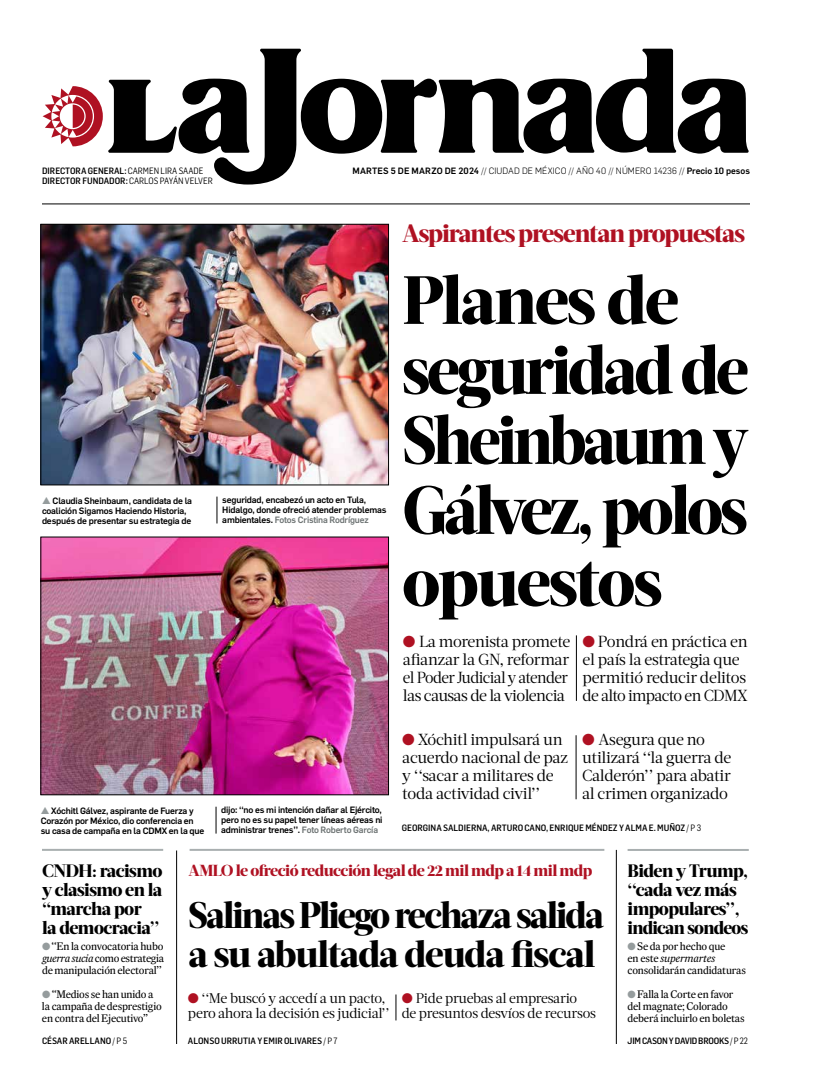
<style>
.page{position:relative;width:822px;height:1089px;background:#fff}
.page>*{position:absolute;margin:0;border:0;box-sizing:border-box;transform-origin:0 0}
.t1{font:800 68px/70.5px "Acta Headline";letter-spacing:-.05em;color:#000}
.t2{font:800 37px/39px "Acta Headline";letter-spacing:-.05em;color:#000}
.t3{font:800 25px "Acta Headline";letter-spacing:-.04em;color:#af1122}
.t4{font:800 18px/19px "Acta Headline";letter-spacing:-.03em;color:#000}
.t5{font:16px/18px "Acta Deck";letter-spacing:-.025em;color:#000}
.t6{font:800 16px "Acta Headline";letter-spacing:-.03em;color:#af1122}
.t7{font:14px/15px "Acta Deck";letter-spacing:-.02em;color:#000}
.t8{font:11px/12px "Expresso Tx";letter-spacing:-.02em;color:#000}
.t9{font:500 9px/10px "Flama";letter-spacing:-.02em;color:#000}
.t10{font:500 9px "Flama Semicond";color:#000}
.t11{font:300 9px "Flama";letter-spacing:.01em;color:#000}
.t12{font:500 9px "Flama Semicond";letter-spacing:-.02em;color:#000}
.s1{font-weight:400}
.s2{font-weight:500}
.s3{color:#959c9d}
.s4{color:#6d7373}
.s5{color:#af1122}
.s6{font-style:italic}
</style>
<div class="page">
<svg style="left:43px;top:49px;width:706px;height:136px"></svg>
<hr style="left:42px;top:204px;width:708px;height:1px;background:#000">
<hr style="left:576px;top:635px;width:1px;height:66px;background:#000">
<hr style="left:576px;top:735px;width:1px;height:64px;background:#000">
<hr style="left:42px;top:849px;width:121px;height:2px;background:#a9afb0">
<hr style="left:176px;top:850px;width:1px;height:194px;background:#000">
<hr style="left:616px;top:850px;width:1px;height:194px;background:#000">
<hr style="left:628px;top:849px;width:121px;height:2px;background:#a9afb0">
<hr style="left:190px;top:849px;width:414px;height:2px;background:#a9afb0">
<svg style="left:396px;top:994px;width:1px;height:26px"></svg>
<img style="left:43px;top:226px;width:344px;height:257px">
<div style="left:41px;top:224px;width:348px;height:261px;border:1px solid #000"></div>
<svg style="left:217px;top:497px;width:1px;height:26px"></svg>
<svg style="left:216px;top:807px;width:1px;height:27px"></svg>
<img style="left:43px;top:539px;width:344px;height:254px">
<div style="left:41px;top:537px;width:348px;height:258px;border:1px solid #000"></div>
<p class="t10" style="left:42px;top:165px;width:163px">DIRECTORA GENERAL: <span class="s1">CARMEN LIRA SAADE</span></p>
<p class="t11" style="left:353px;top:164px;width:399px"><span class="s2">martes 5 de marzo de 2024</span> // CIUDAD DE MÉXICO // AÑO 40 // NÚM ERO 14236 // <span class="s2">Precio 10 pesos</span></p>
<p class="t10" style="left:42px;top:175px;width:172px">DIRECTOR FUNDADOR: <span class="s1">CARLOS PAYÁN VELVER</span></p>
<p class="t9" style="left:42px;top:495px;width:152px"><span class="s3">▲</span> Claudia Sheinbaum, candidata de la coalición Sigamos Haciendo Historia, después de presentar su estrategia de</p>
<p class="t9" style="left:222px;top:495px;width:166px">seguridad, encabezó un acto en Tula,<br>Hidalgo, donde ofreció atender problemas ambientales. <span class="s4">Fotos Cristina Rodríguez</span></p>
<p class="t9" style="left:41px;top:805px;width:165px"><span class="s3">▲</span> Xóchitl Gálvez, aspirante de Fuerza y<br>Corazón por México, dio conferencia en su casa de campaña en la CDMX en la que</p>
<p class="t9" style="left:221px;top:804px;width:163px;text-align:justify">dijo: ‘‘no es mi intención dañar al Ejército, pero no es su papel tener líneas aéreas ni administrar trenes’’. <span class="s4">Foto Roberto García</span></p>
<h3 class="t3" style="left:402px;top:218px;width:344px">Aspirantes presentan propuestas</h3>
<h1 class="t1" style="left:402px;top:266px;width:348px">Planes de seguridad de<br>Sheinbaum y<br>Gálvez, polos opuestos</h1>
<h3 class="t5" style="left:403px;top:632px;width:169px"><span class="s5">●</span> La morenista promete afianzar la GN, reformar el Poder Judicial y atender las causas de la violencia</h3>
<h3 class="t5" style="left:582px;top:632px;width:167px"><span class="s5">●</span> Pondrá en práctica en el país la estrategia que permitió reducir delitos de alto impacto en CDMX</h3>
<h3 class="t5" style="left:402px;top:731px;width:167px"><span class="s5">●</span> Xóchitl impulsará un acuerdo nacional de paz y ‘‘sacar a militares de toda actividad civil’’</h3>
<h3 class="t5" style="left:582px;top:731px;width:151px"><span class="s5">●</span> Asegura que no utilizará ‘‘la guerra de<br>Calderón’’ para abatir al crimen organizado</h3>
<p class="t10" style="left:402px;top:822px;width:301px">GEORGINA SALDIERNA, ARTURO CANO, ENRIQUE MÉNDEZ Y ALMA E. MUÑOZ <span class="s1">/ P 3</span></p>
<h3 class="t4" style="left:42px;top:862px;width:122px">CNDH: racismo y clasismo en la ‘‘marcha por<br>la democracia’’</h3>
<p class="t8" style="left:42px;top:940px;width:124px;text-align:justify"><span class="s3">●</span> ‘‘En la convocatoria hubo <span class="s6">guerra sucia</span> como estrategia de manipulación electoral’’</p>
<p class="t8" style="left:42px;top:988px;width:121px"><span class="s3">●</span> ‘‘Medios se han unido a la campaña de desprestigio en contra del Ejecutivo’’</p>
<p class="t10" style="left:42px;top:1035px;width:87px">CÉSAR ARELLANO <span class="s1">/ P 5</span></p>
<h3 class="t6" style="left:189px;top:860px;width:405px">AMLO le ofreció reducción legal de 22 mil mdp a 14 mil mdp</h3>
<h2 class="t2" style="left:189px;top:895px;width:417px">Salinas Pliego rechaza salida a su abultada deuda fiscal</h2>
<h3 class="t7" style="left:188px;top:990px;width:203px"><span class="s5">●</span> ‘‘Me buscó y accedí a un pacto, pero ahora la decisión es judicial’’</h3>
<h3 class="t7" style="left:402px;top:990px;width:196px"><span class="s5">●</span> Pide pruebas al empresario<br>de presuntos desvíos de recursos</h3>
<p class="t10" style="left:188px;top:1035px;width:151px">ALONSO URRUTIA Y EMIR OLIVARES <span class="s1">/ P 7</span></p>
<h3 class="t4" style="left:628px;top:862px;width:122px">Biden y Trump, ‘‘cada vez más impopulares’’, indican sondeos</h3>
<p class="t8" style="left:628px;top:940px;width:120px"><span class="s3">●</span> Se da por hecho que<br>en este <span class="s6">supermartes </span>consolidarán candidaturas</p>
<p class="t8" style="left:628px;top:988px;width:119px"><span class="s3">●</span> Falla la Corte en favor del magnate; Colorado deberá incluirlo en boletas</p>
<p class="t12" style="left:628px;top:1035px;width:122px">JIM CASON Y DAVID BROOKS <span class="s1">/ P 22</span></p>
</div>
